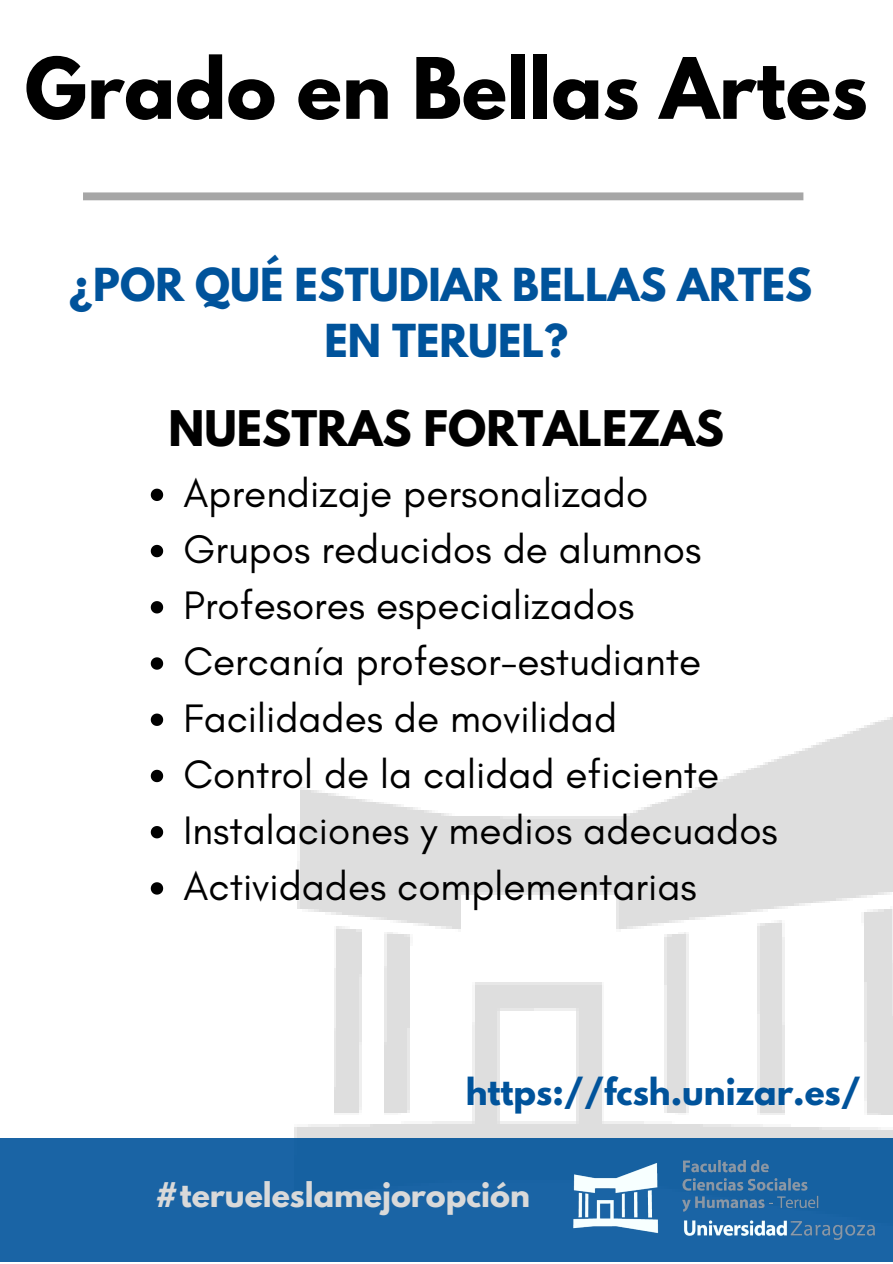
<style>
.page{position:relative;width:893px;height:1264px;background:#fff}
.page>*{position:absolute;margin:0;border:0;box-sizing:border-box;transform-origin:0 0}
.t1{font:700 75px "League Spartan";color:#000}
.t2{font:700 43.5px "League Spartan";color:#000}
.t3{font:40.5px "Glacial Indifference";color:#000}
.t4{font:700 40.2px "League Spartan";color:#00539b}
.t5{font:700 33px "League Spartan";color:#00539b}
.t6{font:700 30.15px "League Spartan";color:#d9d9d9}
</style>
<div class="page">
<img style="left:295px;top:717px;width:597px;height:545px">
<div style="left:0;top:1137px;width:892px;height:124px;background:#1a64a5"></div>
<img style="left:573px;top:1160px;width:301px;height:79px">
<div style="left:83px;top:192px;width:720px;height:8px;background:#a6a6a6"></div>
<svg style="left:151px;top:488px;width:12px;height:13px"></svg>
<svg style="left:151px;top:545px;width:12px;height:12px"></svg>
<svg style="left:151px;top:601px;width:12px;height:12px"></svg>
<svg style="left:151px;top:657px;width:12px;height:12px"></svg>
<svg style="left:151px;top:713px;width:12px;height:13px"></svg>
<svg style="left:151px;top:769px;width:12px;height:13px"></svg>
<svg style="left:151px;top:826px;width:12px;height:12px"></svg>
<svg style="left:151px;top:882px;width:12px;height:12px"></svg>
<p class="t1" style="left:25px;top:51px;width:844px">Grado en Bellas Artes</p>
<p class="t4" style="left:69px;top:265px;width:744px">¿POR QUÉ ESTUDIAR BELLAS ARTES</p>
<p class="t4" style="left:324px;top:321px;width:245px">EN TERUEL?</p>
<p class="t2" style="left:169px;top:407px;width:556px">NUESTRAS FORTALEZAS</p>
<p class="t3" style="left:184px;top:468px;width:466px">Aprendizaje personalizado</p>
<p class="t3" style="left:184px;top:524px;width:519px">Grupos reducidos de alumnos</p>
<p class="t3" style="left:184px;top:580px;width:452px">Profesores especializados</p>
<p class="t3" style="left:184px;top:637px;width:519px">Cercanía profesor-estudiante</p>
<p class="t3" style="left:184px;top:693px;width:435px">Facilidades de movilidad</p>
<p class="t3" style="left:184px;top:749px;width:537px">Control de la calidad eficiente</p>
<p class="t3" style="left:184px;top:805px;width:595px">Instalaciones y medios adecuados</p>
<p class="t3" style="left:184px;top:861px;width:514px">Actividades complementarias</p>
<p class="t5" style="left:465px;top:1074px;width:396px">https://fcsh.unizar.es/</p>
<p class="t6" style="left:155px;top:1179px;width:376px">#terueleslamejoropción</p>
</div>
